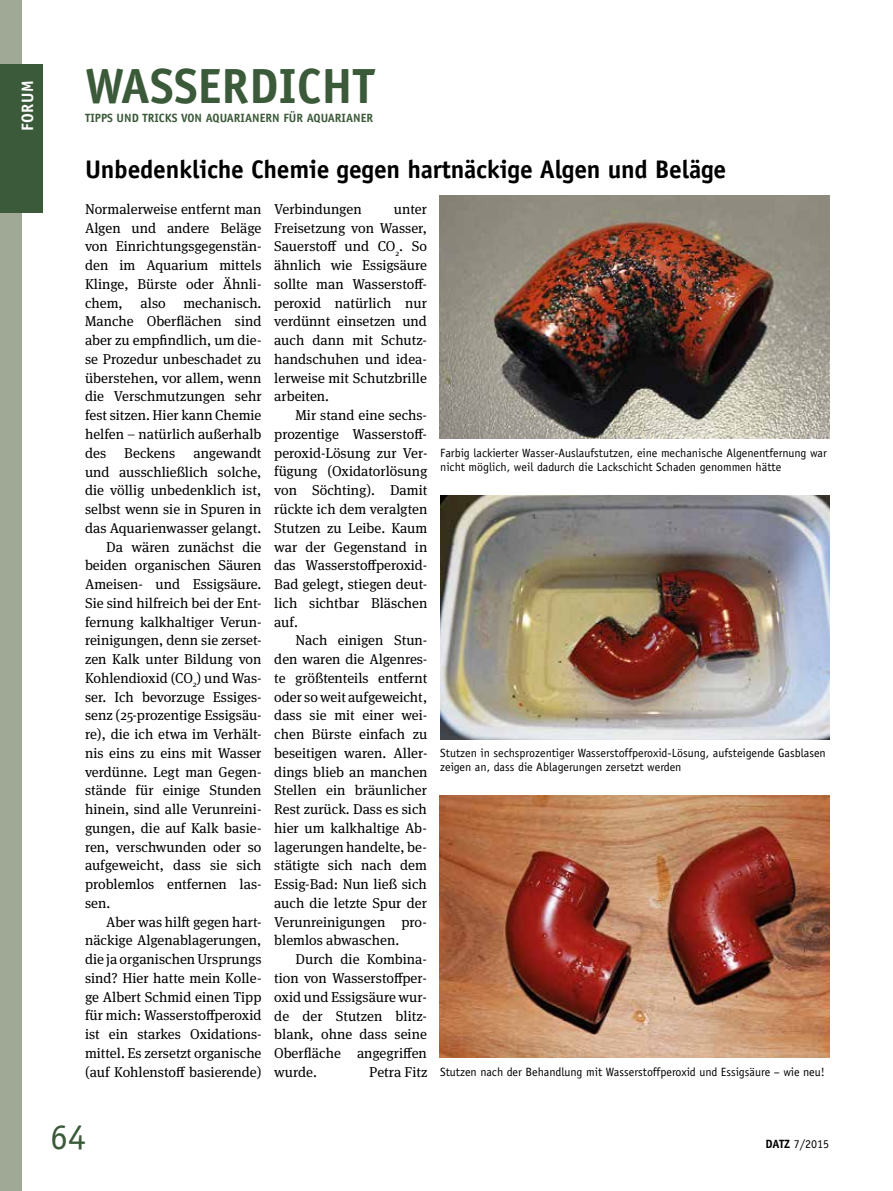
<style>
.page{position:relative;width:893px;height:1191px;background:#fff}
.page>*{position:absolute;margin:0;border:0;box-sizing:border-box;transform-origin:0 0}
.t1{font:700 49.5px "Officina Sans";color:#3b5a39}
.t2{font:36px "Officina Sans";color:#3b5a39}
.t3{font:700 25.5px "Officina Sans";letter-spacing:-.01em;color:#000}
.t4{font:700 16.5px "Officina Sans";letter-spacing:.02em;color:#fff}
.t5{font:14.25px/18.8px "Meta Serif OT";color:#000;text-align:justify}
.t6{font:12px/14.2px "Officina Sans";color:#000}
.t7{font:700 12px "Officina Sans";color:#3b5a39}
.s1{font-weight:700}
</style>
<div class="page">
<div style="left:0;top:0;width:21px;height:1191px;background:#a0a896"></div>
<div style="left:0;top:64px;width:43px;height:149px;background:#3b5a39"></div>
<img style="left:440px;top:195px;width:389px;height:244px">
<img style="left:440px;top:495px;width:389px;height:244px">
<img style="left:440px;top:795px;width:389px;height:263px">
<p class="t4" style="left:17px;top:131px;width:51px;rotate:-90deg">FORUM</p>
<h1 class="t1" style="left:85px;top:55px;width:291px">WASSERDICHT</h1>
<p class="t7" style="left:85px;top:111px;width:290px">TIPPS UND TRICKS VON AQUARIANERN FÜR AQUARIANER</p>
<h3 class="t3" style="left:85px;top:153px;width:643px">Unbedenkliche Chemie gegen hartnäckige Algen und Beläge</h3>
<p class="t5" style="left:85px;top:200px;width:178px">Normalerweise entfernt man Algen und andere Beläge von Einrichtungsgegenstän&shy;den im Aquarium mittels Klinge, Bürste oder Ähnli&shy;chem, also mechanisch.<br>Manche Oberflächen sind aber zu empfindlich, um die&shy;se Prozedur unbeschadet zu überstehen, vor allem, wenn die Verschmutzungen sehr fest sitzen. Hier kann Chemie helfen – natürlich außerhalb des</p>
<p class="t5" style="left:124px;top:443px;width:52px">Beckens</p>
<p class="t5" style="left:193px;top:443px;width:70px">angewandt</p>
<p class="t5" style="left:85px;top:462px;width:178px">und ausschließlich solche,</p>
<p class="t5" style="left:85px;top:481px;width:178px">die völlig unbedenklich ist,</p>
<p class="t5" style="left:85px;top:500px;width:178px">selbst wenn sie in Spuren in</p>
<p class="t5" style="left:85px;top:518px;width:178px">das Aquarienwasser gelangt.</p>
<p class="t5" style="left:106px;top:537px;width:157px">Da wären zunächst die</p>
<p class="t5" style="left:85px;top:556px;width:178px">beiden organischen Säuren</p>
<p class="t5" style="left:85px;top:575px;width:178px">Ameisen- und Essigsäure.</p>
<p class="t5" style="left:85px;top:594px;width:178px">Sie sind hilfreich bei der Ent-</p>
<p class="t5" style="left:85px;top:612px;width:178px">fernung kalkhaltiger Verun-</p>
<p class="t5" style="left:85px;top:631px;width:178px">reinigungen, denn sie zerset-</p>
<p class="t5" style="left:85px;top:650px;width:178px">zen Kalk unter Bildung von</p>
<p class="t5" style="left:85px;top:669px;width:178px">Kohlendioxid (CO<sub>2</sub>) und Was-</p>
<p class="t5" style="left:85px;top:687px;width:178px">ser. Ich bevorzuge Essiges-</p>
<p class="t5" style="left:85px;top:706px;width:178px">senz (25-prozentige Essigsäu-</p>
<p class="t5" style="left:85px;top:725px;width:178px">re), die ich etwa im Verhält-</p>
<p class="t5" style="left:85px;top:743px;width:178px">nis eins zu eins mit Wasser</p>
<p class="t5" style="left:85px;top:762px;width:178px">verdünne. Legt man Gegen-</p>
<p class="t5" style="left:85px;top:781px;width:178px">stände für einige Stunden</p>
<p class="t5" style="left:85px;top:800px;width:178px">hinein, sind alle Verunreini-</p>
<p class="t5" style="left:85px;top:818px;width:178px">gungen, die auf Kalk basie-</p>
<p class="t5" style="left:85px;top:837px;width:178px">ren, verschwunden oder so</p>
<p class="t5" style="left:85px;top:856px;width:178px">aufgeweicht, dass sie sich</p>
<p class="t5" style="left:85px;top:875px;width:178px">problemlos entfernen las-</p>
<p class="t5" style="left:85px;top:893px;width:27px">sen.</p>
<p class="t5" style="left:106px;top:912px;width:157px">Aber was hilft gegen hart-</p>
<p class="t5" style="left:85px;top:931px;width:178px">näckige Algenablagerungen,</p>
<p class="t5" style="left:85px;top:950px;width:178px">die ja organischen Ursprungs</p>
<p class="t5" style="left:85px;top:968px;width:178px">sind? Hier hatte mein Kolle-</p>
<p class="t5" style="left:85px;top:987px;width:178px">ge Albert Schmid einen Tipp</p>
<p class="t5" style="left:85px;top:1006px;width:178px">für mich: Wasserstoffperoxid</p>
<p class="t5" style="left:85px;top:1025px;width:178px">ist ein starkes Oxidations-</p>
<p class="t5" style="left:85px;top:1044px;width:178px">mittel. Es zersetzt organische</p>
<p class="t5" style="left:85px;top:1062px;width:178px">(auf Kohlenstoff basierende)</p>
<p class="t5" style="left:274px;top:200px;width:89px">Verbindungen</p>
<p class="t5" style="left:274px;top:200px;width:154px;text-indent:120px">unter Freisetzung von Wasser, Sauerstoff und CO<sub>2</sub>. So ähnlich wie Essigsäure sollte man Wasserstoff&shy;peroxid natürlich nur verdünnt einsetzen und auch dann mit Schutz&shy;handschuhen und idea&shy;lerweise mit Schutzbrille arbeiten.</p>
<p class="t5" style="left:274px;top:406px;width:155px;text-indent:21px">Mir stand eine sechs&shy;prozentige Wasserstoff&shy;peroxid-Lösung zur Ver&shy;fügung (Oxidatorlösung von Söchting). Damit rückte ich dem veralgten Stutzen zu Leibe. Kaum war der Gegenstand in das Wasserstoffperoxid-Bad gelegt, stiegen deut&shy;lich sichtbar Bläschen auf.</p>
<p class="t5" style="left:274px;top:631px;width:155px;text-align:left;text-indent:21px">Nach einigen Stun&shy;den waren die Algenres&shy;te größtenteils entfernt oder so weit aufgeweicht, dass sie mit einer wei&shy;chen Bürste einfach zu beseitigen waren. Aller&shy;dings blieb an manchen<br>Stellen ein bräunlicher<br>Rest zurück. Dass es sich hier um kalkhaltige Ab&shy;lagerungen handelte, be&shy;stätigte sich nach dem<br>Essig-Bad: Nun ließ sich auch die letzte Spur der<br>Verunreinigungen pro&shy;blemlos abwaschen.</p>
<p class="t5" style="left:274px;top:950px;width:154px;text-indent:21px">Durch die Kombina&shy;tion von Wasserstoffper&shy;oxid und Essigsäure wur&shy;de der Stutzen blitz&shy;blank, ohne dass seine Oberfläche angegriffen wurde.</p>
<p class="t5" style="left:369px;top:1062px;width:60px">Petra Fitz</p>
<p class="t6" style="left:440px;top:446px;width:388px">Farbig lackierter Wasser-Auslaufstutzen, eine mechanische Algenentfernung war nicht möglich, weil dadurch die Lackschicht Schaden genommen hätte</p>
<p class="t6" style="left:440px;top:746px;width:387px">Stutzen in sechsprozentiger Wasserstoffperoxid-Lösung, aufsteigende Gasblasen zeigen an, dass die Ablagerungen zersetzt werden</p>
<p class="t6" style="left:440px;top:1064px;width:386px">Stutzen nach der Behandlung mit Wasserstoffperoxid und Essigsäure – wie neu!</p>
<h2 class="t2" style="left:50px;top:1115px;width:37px">64</h2>
<p class="t6" style="left:766px;top:1137px;width:65px"><span class="s1">DATZ</span> 7/2015</p>
</div>
